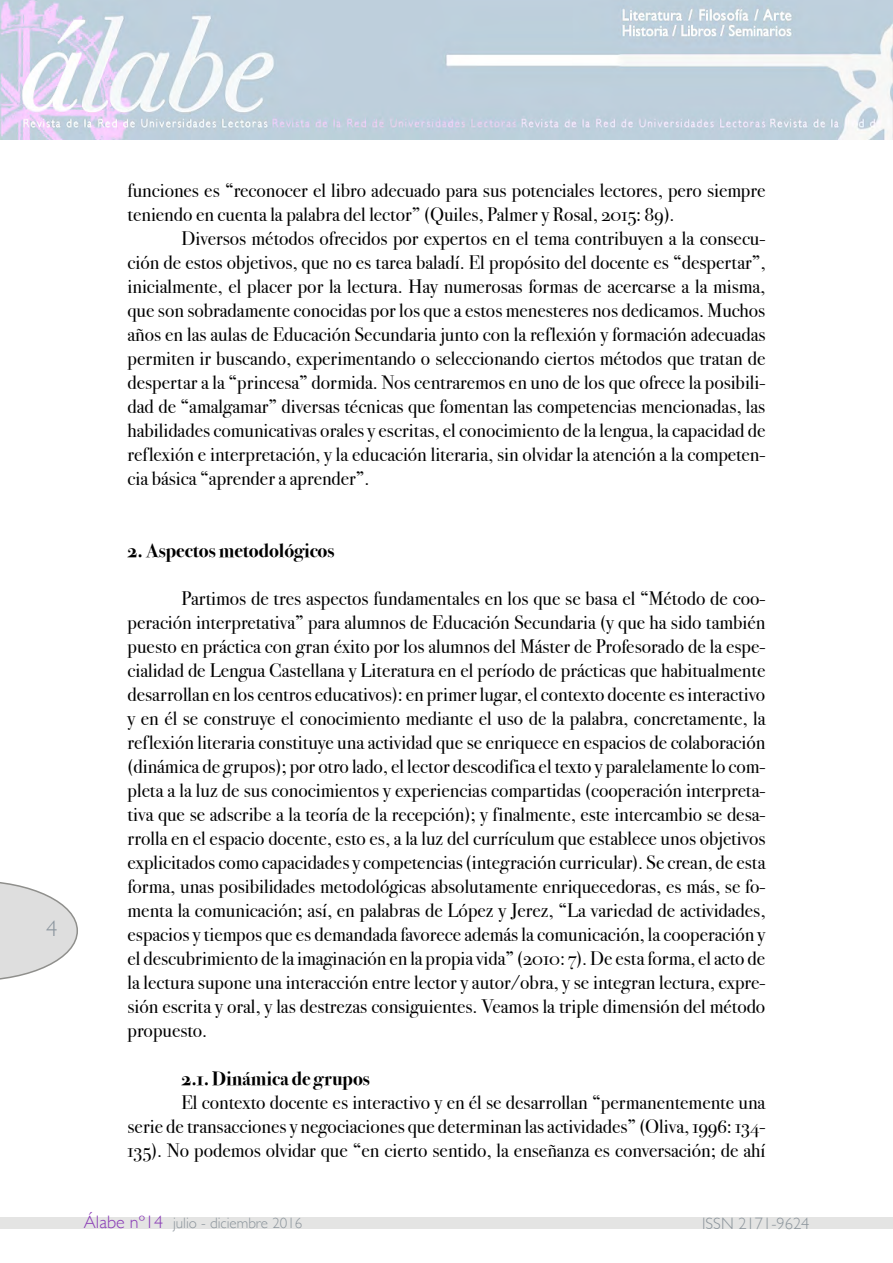
<style>
.page{position:relative;width:893px;height:1263px;background:#fff}
.page>*{position:absolute;margin:0;border:0;box-sizing:border-box;transform-origin:0 0}
.t1{font:300 22.5px "Gill Sans";color:#8a949d}
.t2{font:19.5px/24px "Bodoni Svty Two OSITCTT Book";color:#000;text-align:justify}
.t3{font:19.5px "Bodoni Svty Two OSITCTT Bold";color:#000}
.t4{font:300 16.5px "Gill Sans";color:#8c959c}
.t5{font:300 15px "Gill Sans";color:#8c959c}
.s1{font-size:18px;color:#893ab6}
</style>
<div class="page">
<svg style="left:0;top:882px;width:78px;height:98px"></svg>
<div style="left:0;top:1218px;width:893px;height:11px;background:#e4e4e3"></div>
<img style="left:0;top:0;width:893px;height:139px">
<p class="t1" style="left:46px;top:911px;width:13px">4</p>
<p class="t2" style="left:128px;top:178px;width:639px">funciones es “reconocer el libro adecuado para sus potenciales lectores, pero siempre teniendo en cuenta la palabra del lector” (Quiles, Palmer y Rosal, 2015: 89).</p>
<p class="t2" style="left:128px;top:226px;width:639px;text-indent:54px">Diversos métodos ofrecidos por expertos en el tema contribuyen a la consecu&shy;ción de estos objetivos, que no es tarea baladí. El propósito del docente es “despertar”, inicialmente, el placer por la lectura. Hay numerosas formas de acercarse a la misma, que son sobradamente conocidas por los que a estos menesteres nos dedicamos. Muchos años en las aulas de Educación Secundaria junto con la reflexión y formación adecuadas permiten ir buscando, experimentando o seleccionando ciertos métodos que tratan de despertar a la “princesa” dormida. Nos centraremos en uno de los que ofrece la posibili&shy;dad de “amalgamar” diversas técnicas que fomentan las competencias mencionadas, las habilidades comunicativas orales y escritas, el conocimiento de la lengua, la capacidad de reflexión e interpretación, y la educación literaria, sin olvidar la atención a la competen&shy;cia básica “aprender a aprender”.</p>
<p class="t3" style="left:128px;top:539px;width:208px">2. Aspectos metodológicos</p>
<p class="t2" style="left:128px;top:586px;width:639px;text-indent:54px">Partimos de tres aspectos fundamentales en los que se basa el “Método de coo&shy;peración interpretativa” para alumnos de Educación Secundaria (y que ha sido también puesto en práctica con gran éxito por los alumnos del Máster de Profesorado de la espe&shy;cialidad de Lengua Castellana y Literatura en el período de prácticas que habitualmente desarrollan en los centros educativos): en primer lugar, el contexto docente es interactivo y en él se construye el conocimiento mediante el uso de la palabra, concretamente, la reflexión literaria constituye una actividad que se enriquece en espacios de colaboración (dinámica de grupos); por otro lado, el lector descodifica el texto y paralelamente lo com&shy;pleta a la luz de sus conocimientos y experiencias compartidas (cooperación interpreta&shy;tiva que se adscribe a la teoría de la recepción); y finalmente, este intercambio se desa&shy;rrolla en el espacio docente, esto es, a la luz del currículum que establece unos objetivos explicitados como capacidades y competencias (integración curricular). Se crean, de esta forma, unas posibilidades metodológicas absolutamente enriquecedoras, es más, se fo&shy;menta la comunicación; así, en palabras de López y Jerez, “La variedad de actividades, espacios y tiempos que es demandada favorece además la comunicación, la cooperación y el descubrimiento de la imaginación en la propia vida” (2010: 7). De esta forma, el acto de la lectura supone una interacción entre lector y autor/obra, y se integran lectura, expre&shy;sión escrita y oral, y las destrezas consiguientes. Veamos la triple dimensión del método propuesto.</p>
<p class="t3" style="left:182px;top:1067px;width:190px">2.1. Dinámica de grupos</p>
<p class="t2" style="left:128px;top:1090px;width:639px;text-indent:54px">El contexto docente es interactivo y en él se desarrollan “permanentemente una serie de transacciones y negociaciones que determinan las actividades” (Oliva, 1996: 134- 135). No podemos olvidar que “en cierto sentido, la enseñanza es conversación; de ahí</p>
<p class="t5" style="left:84px;top:1211px;width:220px"><span class="s1">Álabe nº14</span> julio - diciembre 2016</p>
<p class="t4" style="left:702px;top:1211px;width:109px">ISSN 2171-9624</p>
</div>
